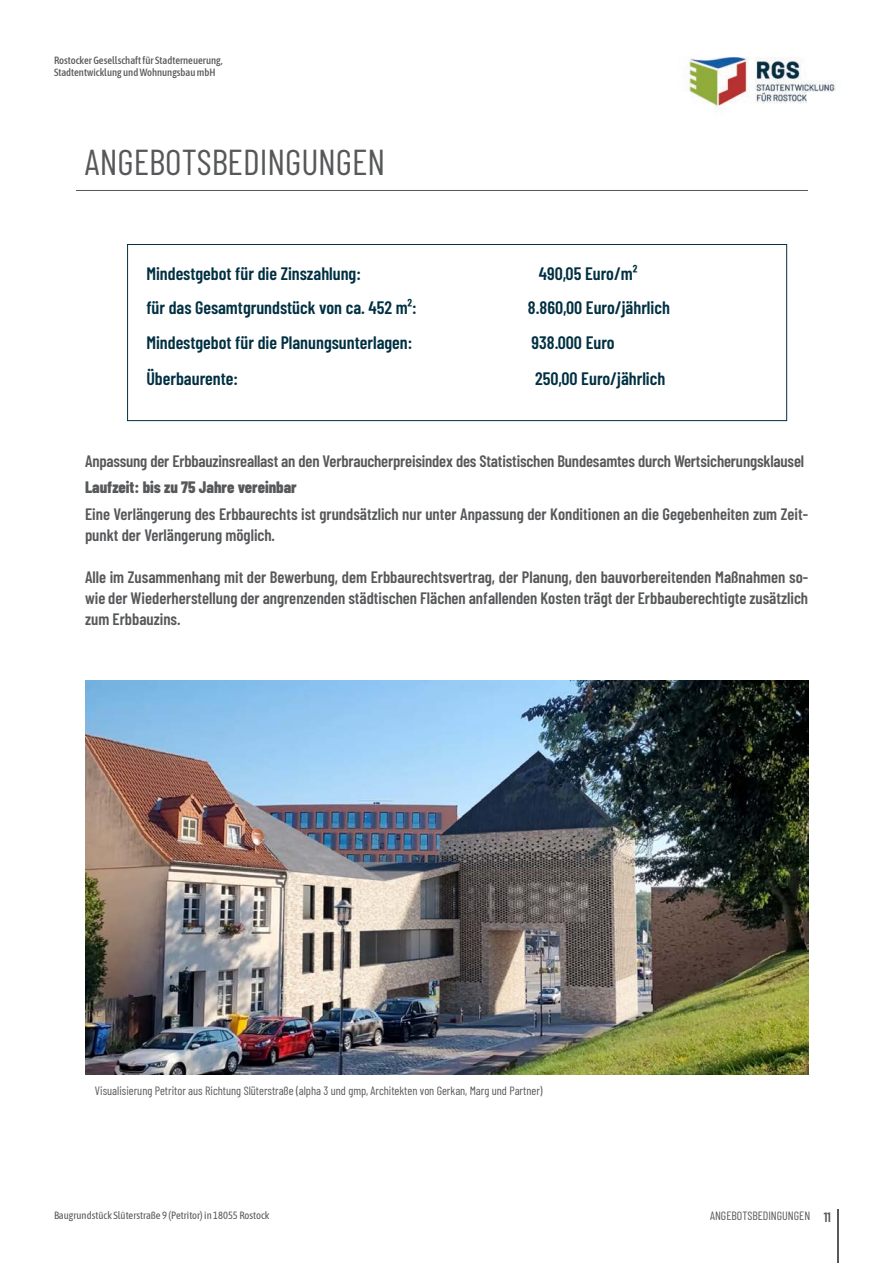
<style>
.page{position:relative;width:893px;height:1263px;background:#fff}
.page>*{position:absolute;margin:0;border:0;box-sizing:border-box;transform-origin:0 0}
.t1{font:36px "Barlow Condensed";color:#57585a}
.t2{font:600 18px "Barlow Condensed";color:#003042}
.t3{font:600 16.5px/21px "Barlow Condensed";color:#57585a}
.t4{font:800 16.5px "Barlow Condensed";color:#57585a}
.t5{font:600 13.5px "Barlow Condensed";color:#57585a}
.t6{font:12px "Barlow Condensed";color:#57585a}
.t7{font:500 10.5px/12.6px "Asap Condensed";color:#57585a}
.t8{font:10.5px "Asap Condensed";color:#57585a}
</style>
<div class="page">
<hr style="left:837px;top:1209px;width:2px;height:54px;background:#57585a">
<img style="left:683px;top:57px;width:153px;height:55px">
<hr style="left:76px;top:190px;width:732px;height:1px;background:#57585a">
<div style="left:127px;top:244px;width:660px;height:177px;border:1px solid #003042"></div>
<img style="left:85px;top:680px;width:723px;height:395px">
<p class="t7" style="left:54px;top:53px;width:170px">Rostocker Gesellschaft für Stadterneuerung,<br>Stadtentwicklung und Wohnungsbau mbH</p>
<p class="t1" style="left:85px;top:136px;width:302px">ANGEBOTSBEDINGUNGEN</p>
<p class="t2" style="left:146px;top:260px;width:216px">Mindestgebot für die Zinszahlung:</p>
<p class="t2" style="left:539px;top:260px;width:100px">490,05 Euro/m²</p>
<p class="t2" style="left:146px;top:295px;width:272px">für das Gesamtgrundstück von ca. 452 m²:</p>
<p class="t2" style="left:528px;top:295px;width:143px">8.860,00 Euro/jährlich</p>
<p class="t2" style="left:146px;top:329px;width:267px">Mindestgebot für die Planungsunterlagen:</p>
<p class="t2" style="left:532px;top:329px;width:85px">938.000 Euro</p>
<p class="t2" style="left:146px;top:365px;width:93px">Überbaurente:</p>
<p class="t2" style="left:535px;top:365px;width:132px">250,00 Euro/jährlich</p>
<p class="t3" style="left:85px;top:450px;width:721px">Anpassung der Erbbauzinsreallast an den Verbraucherpreisindex des Statistischen Bundesamtes durch Wertsicherungsklausel</p>
<p class="t4" style="left:85px;top:475px;width:213px">Laufzeit: bis zu 75 Jahre vereinbar</p>
<p class="t3" style="left:85px;top:502px;width:725px">Eine Verlängerung des Erbbaurechts ist grundsätzlich nur unter Anpassung der Konditionen an die Gegebenheiten zum Zeit&shy;punkt der Verlängerung möglich.</p>
<p class="t3" style="left:85px;top:565px;width:725px;text-align:justify">Alle im Zusammenhang mit der Bewerbung, dem Erbbaurechtsvertrag, der Planung, den bauvorbereitenden Maßnahmen so&shy;wie der Wiederherstellung der angrenzenden städtischen Flächen anfallenden Kosten trägt der Erbbauberechtigte zusätzlich zum Erbbauzins.</p>
<p class="t6" style="left:95px;top:1082px;width:449px">Visualisierung Petritor aus Richtung Slüterstraße (alpha 3 und gmp, Architekten von Gerkan, Marg und Partner)</p>
<p class="t8" style="left:54px;top:1208px;width:217px">Baugrundstück Slüterstraße 9 (Petritor) in 18055 Rostock</p>
<p class="t6" style="left:710px;top:1207px;width:102px">ANGEBOTSBEDINGUNGEN</p>
<p class="t5" style="left:824px;top:1208px;width:9px">11</p>
</div>
